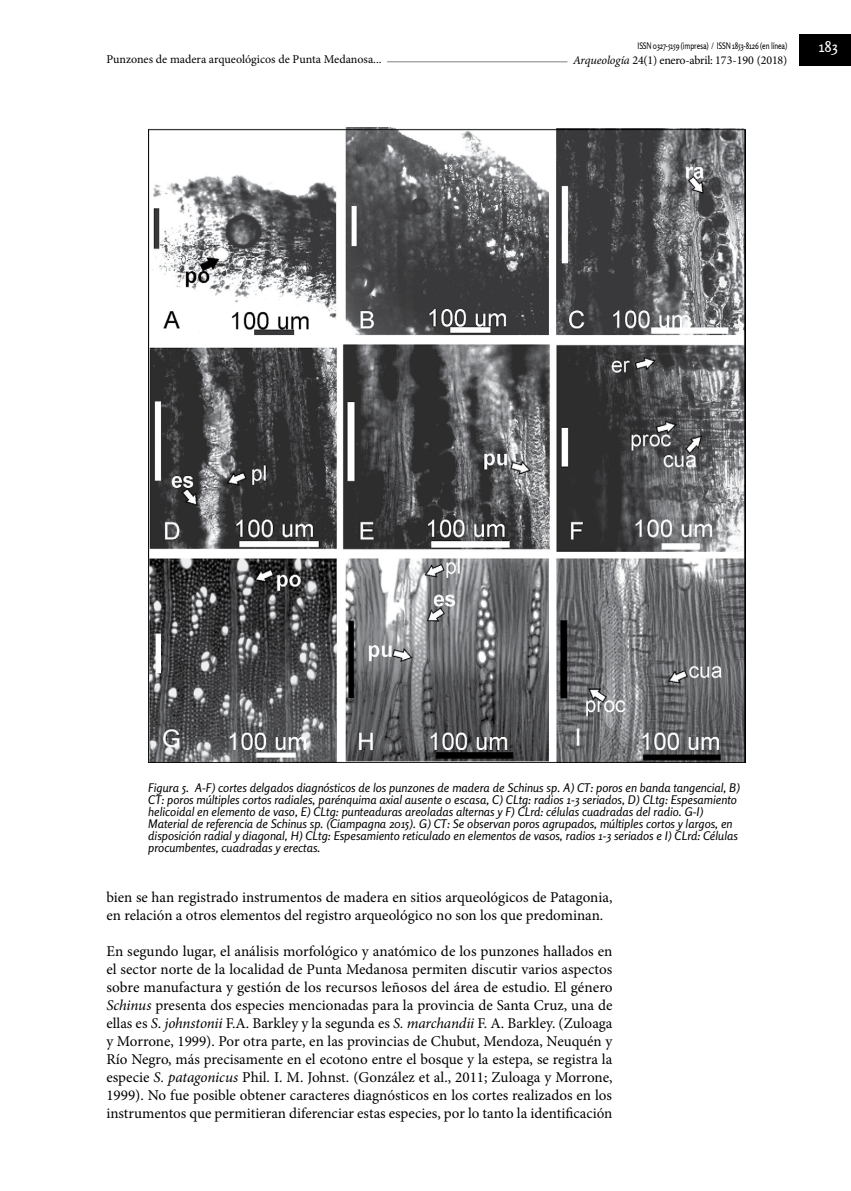
<style>
.page{position:relative;width:851px;height:1191px;background:#fff}
.page>*{position:absolute;margin:0;border:0;box-sizing:border-box;transform-origin:0 0}
.t1{font:15px/18px "Minion Pro";color:#000}
.t2{font:15px "Rosario";color:#fff}
.t3{font:italic 12px/12px "Rosario";color:#000}
.t4{font:12px "Minion Pro";color:#000}
.t5{font:12px "Minion Pro";letter-spacing:-.02em;color:#000}
.t6{font:9px "Rosario";letter-spacing:-.02em;color:#000;scale:.8 1}
.s1{font-style:italic}
</style>
<div class="page">
<hr style="left:112px;top:61px;width:616px;height:1px;background:#808285">
<div style="left:567px;top:53px;width:220px;height:15px;background:#fff"></div>
<div style="left:799px;top:35px;width:51px;height:31px;background:#000"></div>
<div style="left:106px;top:52px;width:281px;height:15px;background:#fff"></div>
<img style="left:148px;top:128px;width:597px;height:634px">
<p class="t4" style="left:106px;top:51px;width:276px">Punzones de madera arqueológicos de Punta Medanosa...</p>
<p class="t6" style="left:637px;top:41px;width:188px">ISSN 0327-5159 (impresa) / ISSN 1853-8126 (en línea)</p>
<p class="t5" style="left:573px;top:52px;width:216px"><span class="s1">Arqueología</span> 24(1) enero-abril: 173-190 (2018)</p>
<p class="t2" style="left:818px;top:38px;width:21px">183</p>
<p class="t3" style="left:148px;top:781px;width:593px">Figura 5. A-F) cortes delgados diagnósticos de los punzones de madera de Schinus sp. A) CT: poros en banda tangencial, B)<br>CT: poros múltiples cortos radiales, parénquima axial ausente o escasa, C) CLtg: radios 1-3 seriados, D) CLtg: Espesamiento helicoidal en elemento de vaso, E) CLtg: punteaduras areoladas alternas y F) CLrd: células cuadradas del radio. G-I)<br>Material de referencia de Schinus sp. (Ciampagna 2015). G) CT: Se observan poros agrupados, múltiples cortos y largos, en disposición radial y diagonal, H) CLtg: Espesamiento reticulado en elementos de vasos, radios 1-3 seriados e I) CLrd: Células procumbentes, cuadradas y erectas.</p>
<p class="t1" style="left:106px;top:888px;width:507px">bien se han registrado instrumentos de madera en sitios arqueológicos de Patagonia, en relación a otros elementos del registro arqueológico no son los que predominan.</p>
<p class="t1" style="left:106px;top:942px;width:507px;text-align:justify">En segundo lugar, el análisis morfológico y anatómico de los punzones hallados en el sector norte de la localidad de Punta Medanosa permiten discutir varios aspectos sobre manufactura y gestión de los recursos leñosos del área de estudio. El género <span class="s1">Schinus</span> presenta dos especies mencionadas para la provincia de Santa Cruz, una de ellas es <span class="s1">S</span>. <span class="s1">johnstonii</span> F.A. Barkley y la segunda es <span class="s1">S. marchandii</span> F. A. Barkley. (Zuloaga y Morrone, 1999). Por otra parte, en las provincias de Chubut, Mendoza, Neuquén y Río Negro, más precisamente en el ecotono entre el bosque y la estepa, se registra la especie <span class="s1">S. patagonicus</span> Phil. I. M. Johnst. (González et al., 2011; Zuloaga y Morrone, 1999). No fue posible obtener caracteres diagnósticos en los cortes realizados en los instrumentos que permitieran diferenciar estas especies, por lo tanto la identificación</p>
</div>
